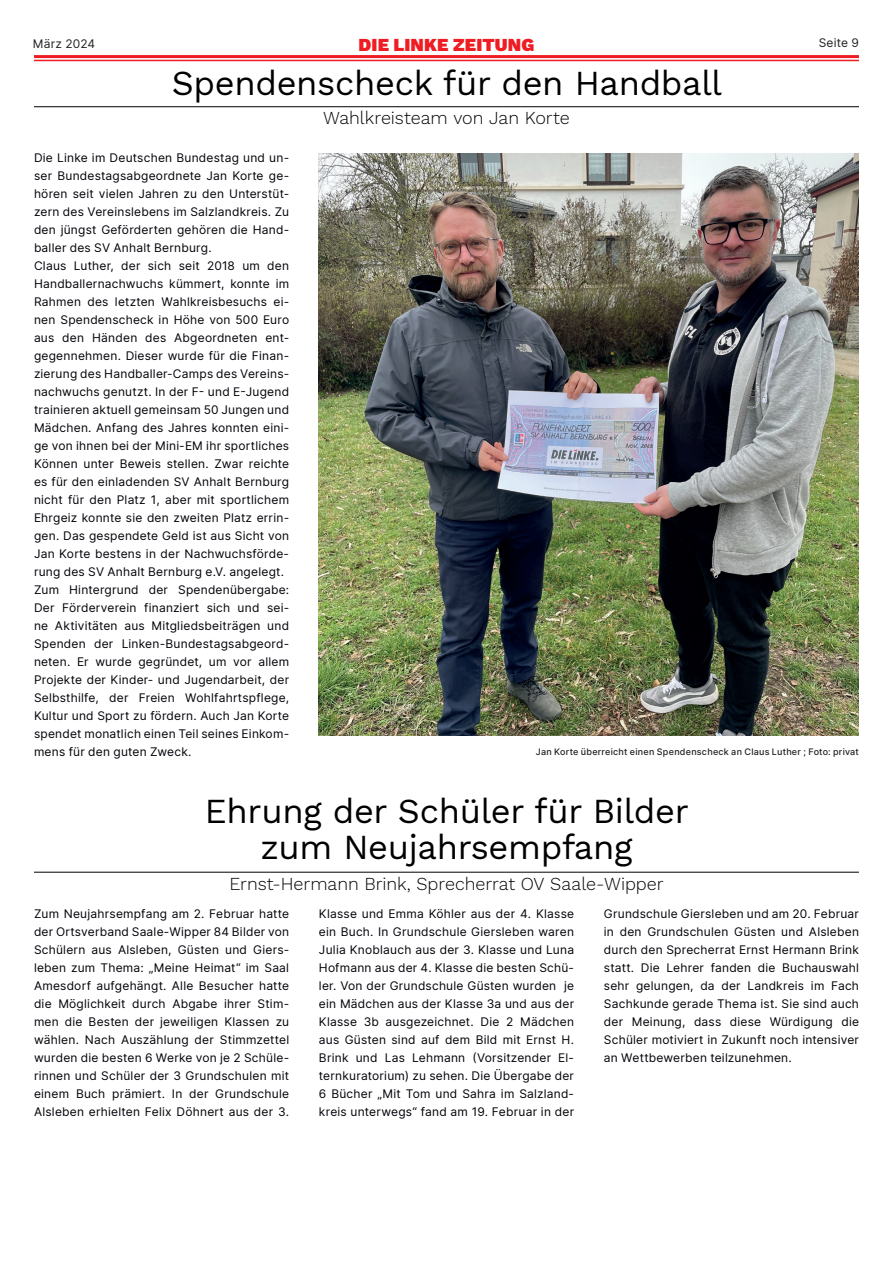
<style>
.page{position:relative;width:893px;height:1263px;background:#fff}
.page>*{position:absolute;margin:0;border:0;box-sizing:border-box;transform-origin:0 0}
.t1{font:34.5px/36px "Work Sans";letter-spacing:-.01em;color:#000001;text-align:center}
.t2{font:300 18px "Work Sans";letter-spacing:-.005em;color:#000003}
.t3{font:900 18px "Work Sans";letter-spacing:.01em;color:#ee1d23}
.t4{font:12px/18px "Inter";letter-spacing:.02em;color:#000208;text-align:justify}
.t5{font:12px "Inter";letter-spacing:.02em;color:#231f20}
.t6{font:500 9px "Inter";letter-spacing:.025em;color:#231f20}
</style>
<div class="page">
<hr style="left:34px;top:106px;width:825px;height:1px;background:#000003">
<hr style="left:34px;top:872px;width:825px;height:1px;background:#000003">
<img style="left:319px;top:153px;width:540px;height:583px">
<hr style="left:34px;top:55px;width:825px;height:3px;background:#ee1d23">
<hr style="left:34px;top:60px;width:825px;height:1px;background:#ee1d23">
<p class="t5" style="left:33px;top:34px;width:64px">März 2024</p>
<h2 class="t3" style="left:359px;top:31px;width:177px">DIE LINKE ZEITUNG</h2>
<p class="t5" style="left:819px;top:34px;width:42px">Seite 9</p>
<h1 class="t1" style="left:172px;top:64px;width:552px">Spendenscheck für den Handball</h1>
<p class="t4" style="left:34px;top:148px;width:257px;text-align:left">Die Linke im Deutschen Bundestag und un&shy;ser Bundestagsabgeordnete Jan Korte ge&shy;hören seit vielen Jahren zu den Unterstüt&shy;zern des Vereinslebens im Salzlandkreis. Zu den jüngst Geförderten gehören die Hand&shy;baller des SV Anhalt Bernburg.<br>Claus Luther, der sich seit 2018 um den Handballernachwuchs kümmert, konnte im Rahmen des letzten Wahlkreisbesuchs ei&shy;nen Spendenscheck in Höhe von 500 Euro aus den Händen des Abgeordneten ent&shy;gegennehmen. Dieser wurde für die Finan&shy;zierung des Handballer-Camps des Vereins&shy;nachwuchs genutzt. In der F- und E-Jugend trainieren aktuell gemeinsam 50 Jungen und Mädchen. Anfang des Jahres konnten eini&shy;ge von ihnen bei der Mini-EM ihr sportliches Können unter Beweis stellen. Zwar reichte es für den einladenden SV Anhalt Bernburg nicht für den Platz 1, aber mit sportlichem Ehrgeiz konnte sie den zweiten Platz errin&shy;gen. Das gespendete Geld ist aus Sicht von Jan Korte bestens in der Nachwuchsförde&shy;rung des SV Anhalt Bernburg e.V. angelegt.<br>Zum Hintergrund der Spendenübergabe:<br>Der Förderverein finanziert sich und sei&shy;ne Aktivitäten aus Mitgliedsbeiträgen und Spenden der Linken-Bundestagsabgeord&shy;neten. Er wurde gegründet, um vor allem Projekte der Kinder- und Jugendarbeit, der Selbsthilfe, der Freien Wohlfahrtspflege, Kultur und Sport zu fördern. Auch Jan Korte spendet monatlich einen Teil seines Einkom&shy;mens für den guten Zweck.</p>
<h2 class="t2" style="left:323px;top:105px;width:248px">Wahlkreisteam von Jan Korte</h2>
<p class="t6" style="left:536px;top:746px;width:324px">Jan Korte überreicht einen Spendenscheck an Claus Luther ; Foto: privat</p>
<h1 class="t1" style="left:205px;top:792px;width:485px">Ehrung der Schüler für Bilder zum Neujahrsempfang</h1>
<h2 class="t2" style="left:229px;top:870px;width:436px">Ernst-Hermann Brink, Sprecherrat OV Saale-Wipper</h2>
<p class="t4" style="left:34px;top:904px;width:257px">Zum Neujahrsempfang am 2. Februar hatte der Ortsverband Saale-Wipper 84 Bilder von Schülern aus Alsleben, Güsten und Giers&shy;leben zum Thema: „Meine Heimat“ im Saal Amesdorf aufgehängt. Alle Besucher hatte die Möglichkeit durch Abgabe ihrer Stim&shy;men die Besten der jeweiligen Klassen zu wählen. Nach Auszählung der Stimmzettel wurden die besten 6 Werke von je 2 Schüle&shy;rinnen und Schüler der 3 Grundschulen mit einem Buch prämiert. In der Grundschule Alsleben erhielten Felix Döhnert aus der 3.</p>
<p class="t4" style="left:319px;top:904px;width:257px">Klasse und Emma Köhler aus der 4. Klasse ein Buch. In Grundschule Giersleben waren Julia Knoblauch aus der 3. Klasse und Luna Hofmann aus der 4. Klasse die besten Schü&shy;ler. Von der Grundschule Güsten wurden je ein Mädchen aus der Klasse 3a und aus der Klasse 3b ausgezeichnet. Die 2 Mädchen aus Güsten sind auf dem Bild mit Ernst H.<br>Brink und Las Lehmann (Vorsitzender El&shy;ternkuratorium) zu sehen. Die Übergabe der 6 Bücher „Mit Tom und Sahra im Salzland&shy;kreis unterwegs“ fand am 19. Februar in der</p>
<p class="t4" style="left:604px;top:904px;width:257px">Grundschule Giersleben und am 20. Februar in den Grundschulen Güsten und Alsleben durch den Sprecherrat Ernst Hermann Brink statt. Die Lehrer fanden die Buchauswahl sehr gelungen, da der Landkreis im Fach Sachkunde gerade Thema ist. Sie sind auch der Meinung, dass diese Würdigung die Schüler motiviert in Zukunft noch intensiver an Wettbewerben teilzunehmen.</p>
</div>
